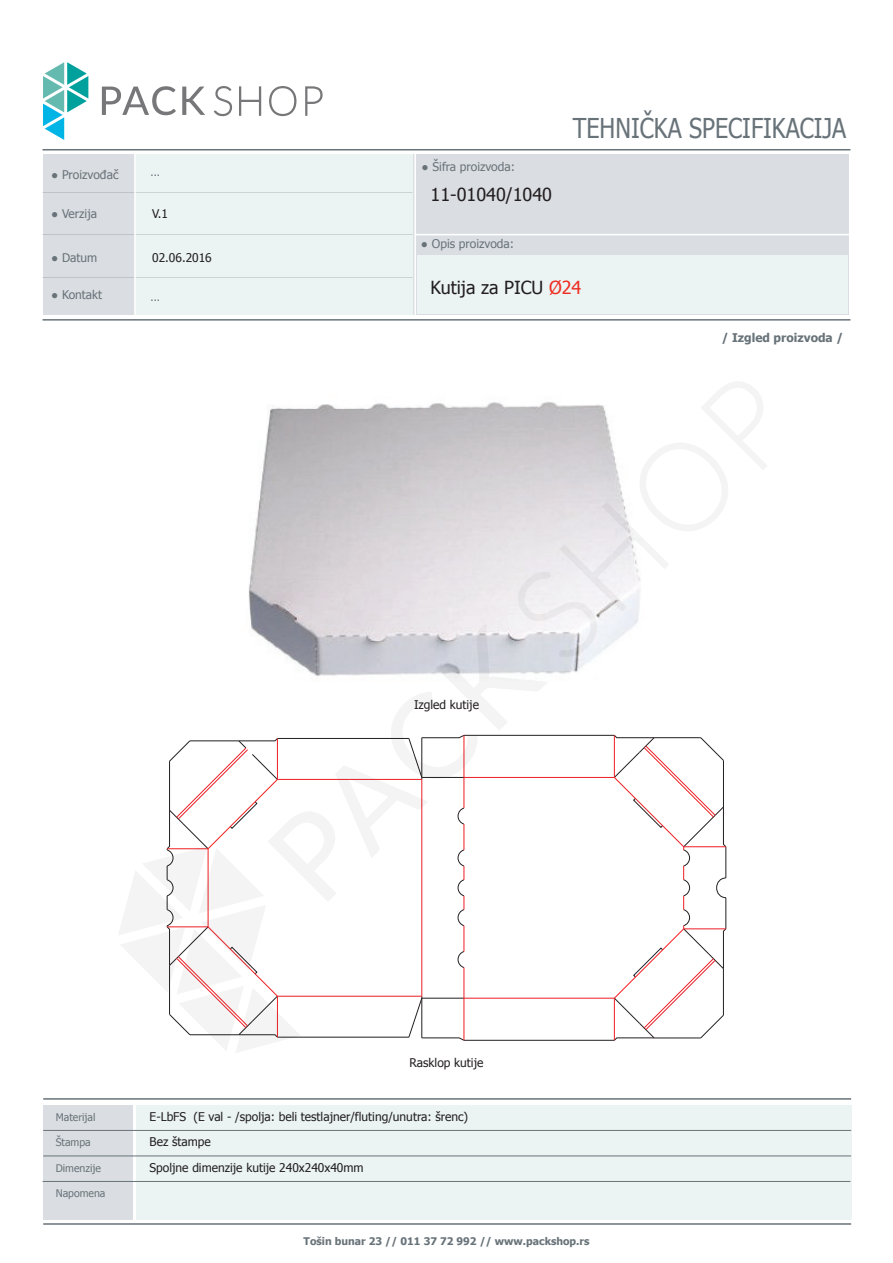
<style>
.page{position:relative;width:893px;height:1263px;background:#fff}
.page>*{position:absolute;margin:0;border:0;box-sizing:border-box;transform-origin:0 0}
.t1{font:27.3px "Tahoma";color:#687379;scale:.86 1}
.t2{font:18px "Tahoma";color:#231f20}
.t3{font:12px/25.5px "Tahoma";color:#231f20}
.t4{font:12px "Tahoma";color:#687379}
.t5{font:700 12px "Tahoma";color:#687379}
.t6{font:700 10.5px "Tahoma";color:#687379}
.t7{font:10.5px "Tahoma";color:#687379}
.s1{color:#ee2e22}
</style>
<div class="page">
<div style="left:43px;top:1105px;width:90px;height:25px;background:#dadee2"></div>
<div style="left:43px;top:1130px;width:90px;height:26px;background:#dadee2"></div>
<div style="left:43px;top:1156px;width:90px;height:25px;background:#dadee2"></div>
<div style="left:43px;top:1181px;width:90px;height:39px;background:#dadee2"></div>
<div style="left:136px;top:1105px;width:715px;height:25px;background:#ebf4f3"></div>
<div style="left:136px;top:1130px;width:715px;height:26px;background:#ebf4f3"></div>
<div style="left:136px;top:1156px;width:715px;height:25px;background:#ebf4f3"></div>
<div style="left:136px;top:1181px;width:715px;height:39px;background:#ebf4f3"></div>
<hr style="left:43px;top:1155px;width:808px;height:1px;background:#687379">
<hr style="left:43px;top:1223px;width:808px;height:2px;background:#687379">
<hr style="left:43px;top:1130px;width:808px;height:1px;background:#687379">
<div style="left:43px;top:155px;width:805px;height:160px;background:#dadee2"></div>
<div style="left:135px;top:155px;width:278px;height:160px;background:#ebf4f3"></div>
<div style="left:417px;top:255px;width:431px;height:59px;background:#ebf4f3"></div>
<hr style="left:416px;top:234px;width:439px;height:1px;background:#fff">
<hr style="left:134px;top:150px;width:2px;height:170px;background:#fff">
<hr style="left:414px;top:150px;width:2px;height:170px;background:#fff">
<hr style="left:43px;top:149px;width:807px;height:1px;background:#687379">
<hr style="left:43px;top:319px;width:807px;height:2px;background:#687379">
<svg style="left:102px;top:86px;width:74px;height:29px"></svg>
<svg style="left:182px;top:87px;width:23px;height:28px"></svg>
<svg style="left:214px;top:86px;width:18px;height:30px"></svg>
<svg style="left:239px;top:86px;width:22px;height:30px"></svg>
<svg style="left:269px;top:86px;width:27px;height:30px"></svg>
<svg style="left:305px;top:86px;width:18px;height:30px"></svg>
<svg style="left:43px;top:62px;width:45px;height:78px"></svg>
<hr style="left:43px;top:1098px;width:808px;height:2px;background:#687379">
<hr style="left:43px;top:1181px;width:807px;height:1px;background:#687379">
<svg style="left:119px;top:382px;width:648px;height:670px"></svg>
<p class="t4" style="left:51px;top:166px;width:69px">● Proizvođač</p>
<p class="t4" style="left:51px;top:206px;width:47px">● Verzija</p>
<p class="t4" style="left:51px;top:250px;width:48px">● Datum</p>
<p class="t4" style="left:51px;top:286px;width:53px">● Kontakt</p>
<p class="t7" style="left:151px;top:166px;width:11px">...</p>
<p class="t3" style="left:152px;top:200px;width:17px">V.1</p>
<p class="t3" style="left:152px;top:244px;width:61px">02.06.2016</p>
<p class="t7" style="left:151px;top:290px;width:11px">...</p>
<p class="t4" style="left:422px;top:159px;width:95px">● Šifra proizvoda:</p>
<h2 class="t2" style="left:430px;top:182px;width:123px">11-01040/1040</h2>
<p class="t4" style="left:421px;top:236px;width:95px">● Opis proizvoda:</p>
<h1 class="t1" style="left:573px;top:109px;width:320px">TEHNIČKA SPECIFIKACIJA</h1>
<h2 class="t2" style="left:430px;top:275px;width:152px">Kutija za PICU <span class="s1">Ø24</span></h2>
<p class="t5" style="left:722px;top:329px;width:123px">/ Izgled proizvoda /</p>
<p class="t3" style="left:414px;top:692px;width:66px">Izgled kutije</p>
<p class="t7" style="left:56px;top:1110px;width:41px">Materijal</p>
<p class="t7" style="left:56px;top:1135px;width:37px">Štampa</p>
<p class="t7" style="left:56px;top:1161px;width:47px">Dimenzije</p>
<p class="t7" style="left:56px;top:1186px;width:51px">Napomena</p>
<p class="t3" style="left:410px;top:1049px;width:75px">Rasklop kutije</p>
<p class="t3" style="left:194px;top:1103px;width:276px">(E val - /spolja: beli testlajner/fluting/unutra: šrenc)</p>
<p class="t3" style="left:150px;top:1103px;width:216px">E-LbFS<br>Bez štampe<br>Spoljne dimenzije kutije 240x240x40mm</p>
<p class="t6" style="left:304px;top:1234px;width:287px">Tošin bunar 23 // 011 37 72 992 // www.packshop.rs</p>
</div>
